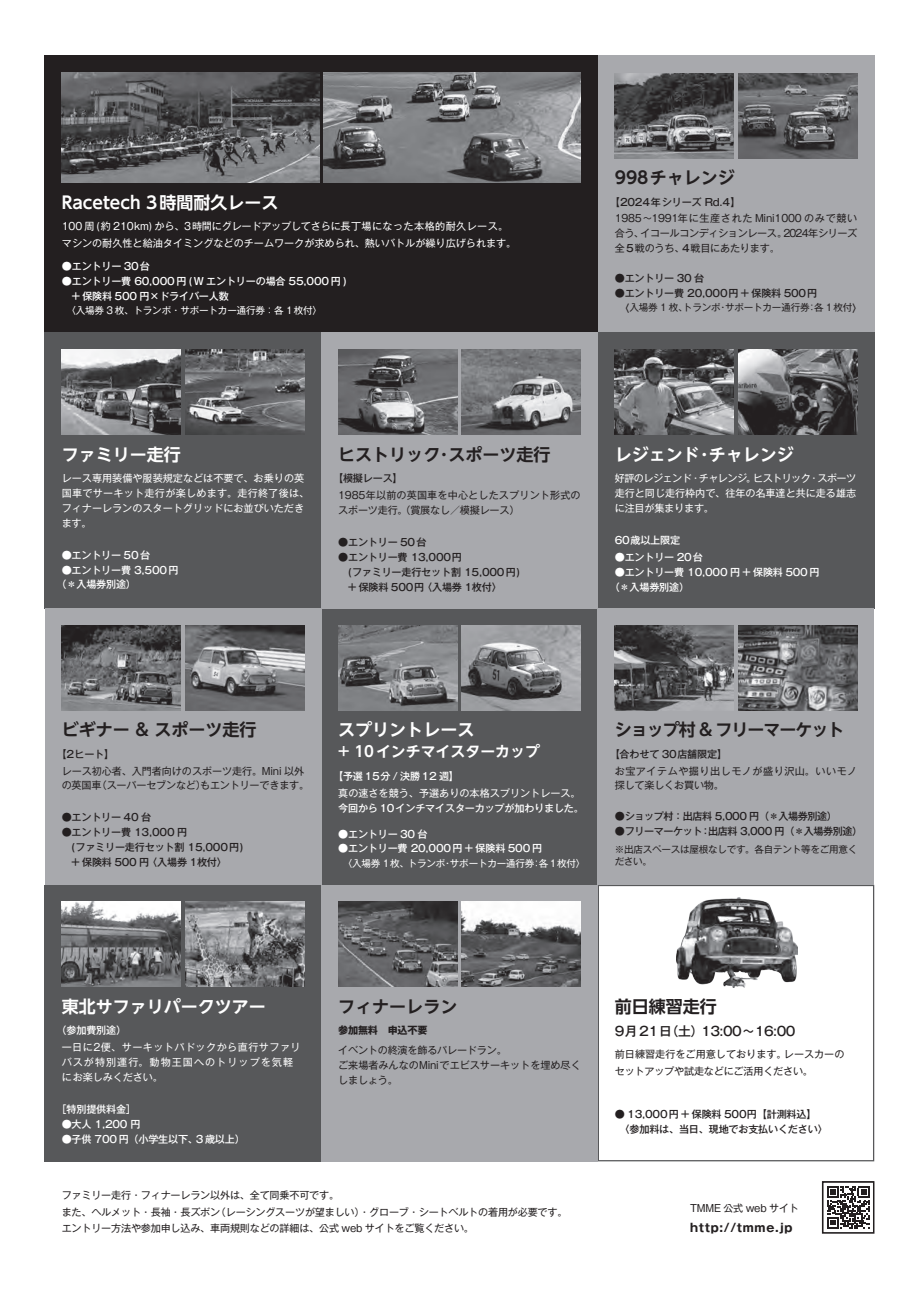
<style>
.page{position:relative;width:919px;height:1289px;background:#fff}
.page>*{position:absolute;margin:0;border:0;box-sizing:border-box;transform-origin:0 0}
.t1{font:700 16.95px "UD Shin Go NT Pro De";color:#fff}
.t2{font:700 16.95px "UD Shin Go NT Pro De";color:#231f20}
.t3{font:700 16.95px "UD Shin Go NT Pro De";letter-spacing:-.06em;color:#231f20}
.t4{font:700 14.85px "UD Shin Go NT Pro De";color:#fff}
.t5{font:500 12.75px "Gothic MB101 Pro";letter-spacing:-.04em;color:#231f20}
.t6{font:700 11.7px "Gothic MB101 Pro";letter-spacing:.06em;color:#231f20}
.t7{font:10.05px/14.9px "Gothic MB101 Pro";letter-spacing:-.02em;color:#231f20}
.t8{font:500 10.05px/14.9px "Gothic MB101 Pro";letter-spacing:-.02em;color:#fff}
.t9{font:10.05px/14.9px "Gothic MB101 Pro";color:#fff}
.t10{font:500 10.05px/14.9px "Gothic MB101 Pro";letter-spacing:-.02em;color:#231f20}
.t11{font:10.05px/14.9px "Gothic MB101 Pro";letter-spacing:.045em;color:#fff}
.t12{font:500 10.05px/14.9px "Gothic MB101 Pro";letter-spacing:-.04em;color:#231f20}
.t13{font:10.05px/14.9px "Gothic MB101 Pro";letter-spacing:.015em;color:#231f20}
.t14{font:10.05px/14.9px "Gothic MB101 Pro";letter-spacing:.05em;color:#231f20}
.t15{font:10.05px "Gothic MB101 Pro";letter-spacing:-.04em;color:#231f20}
.t16{font:10.05px "Gothic MB101 Pro";letter-spacing:-.055em;color:#fff}
.t17{font:700 10.05px "Gothic MB101 Pro";letter-spacing:-.02em;color:#231f20}
.t18{font:9.6px/12.8px "Gothic MB101 Pro";letter-spacing:-.025em;color:#231f20}
.t19{font:9.6px "Gothic MB101 Pro";letter-spacing:-.02em;color:#fff}
.s1{font-weight:500}
.s2{font-weight:500;font-size:10.05px}
.s3{font-weight:300}
</style>
<div class="page">
<div style="left:597px;top:884px;width:277px;height:277px;border:1px solid #57585a"></div>
<div style="left:45px;top:332px;width:276px;height:276px;background:#57585a"></div>
<div style="left:321px;top:608px;width:276px;height:276px;background:#57585a"></div>
<div style="left:45px;top:884px;width:276px;height:277px;background:#57585a"></div>
<div style="left:597px;top:332px;width:277px;height:276px;background:#57585a"></div>
<div style="left:321px;top:332px;width:276px;height:276px;background:#a8a9ad"></div>
<div style="left:597px;top:55px;width:277px;height:277px;background:#a8a9ad"></div>
<div style="left:45px;top:608px;width:276px;height:276px;background:#a8a9ad"></div>
<div style="left:321px;top:884px;width:276px;height:277px;background:#a8a9ad"></div>
<div style="left:597px;top:608px;width:277px;height:276px;background:#a8a9ad"></div>
<div style="left:45px;top:55px;width:552px;height:277px;background:#231f20"></div>
<img style="left:62px;top:72px;width:257px;height:111px">
<img style="left:323px;top:72px;width:257px;height:111px">
<img style="left:185px;top:350px;width:119px;height:85px">
<img style="left:62px;top:350px;width:119px;height:85px">
<img style="left:62px;top:625px;width:119px;height:85px">
<img style="left:185px;top:625px;width:119px;height:85px">
<img style="left:338px;top:625px;width:119px;height:85px">
<img style="left:461px;top:625px;width:119px;height:85px">
<img style="left:62px;top:901px;width:119px;height:85px">
<img style="left:338px;top:350px;width:119px;height:85px">
<img style="left:614px;top:73px;width:120px;height:85px">
<img style="left:461px;top:350px;width:119px;height:85px">
<img style="left:738px;top:73px;width:119px;height:85px">
<img style="left:738px;top:625px;width:119px;height:85px">
<img style="left:614px;top:625px;width:119px;height:85px">
<img style="left:338px;top:901px;width:119px;height:85px">
<img style="left:461px;top:901px;width:119px;height:85px">
<img style="left:614px;top:350px;width:119px;height:85px">
<img style="left:738px;top:350px;width:119px;height:85px">
<img style="left:185px;top:901px;width:119px;height:85px">
<svg style="left:827px;top:1186px;width:42px;height:42px"></svg>
<div style="left:821px;top:1181px;width:53px;height:52px;border:1px solid #231f20"></div>
<img style="left:676px;top:897px;width:121px;height:90px">
<h1 class="t1" style="left:62px;top:188px;width:218px">Racetech 3時間耐久レース</h1>
<p class="t9" style="left:62px;top:216px;width:456px;line-height:16.8px">100 周 約( 210km) から、3時間にグレードアップしてさらに長丁場になった本格的耐久レース。マシンの耐久性と給油タイミングなどのチームワークが求められ、熱いバトルが繰り広げられます。</p>
<p class="t8" style="left:62px;top:258px;width:90px">●エントリー 30 台</p>
<p class="t8" style="left:72px;top:273px;width:276px;text-indent:-10px">●エントリー費 60,000 円 W( エントリーの場合 55,000 円 ( + 保険料 500 円×ドライバー人数</p>
<p class="t19" style="left:62px;top:303px;width:261px">　〈入場券 3 枚、トランポ・サポートカー通行券：各 1 枚付〈</p>
<h1 class="t2" style="left:614px;top:164px;width:121px">998チャレンジ</h1>
<p class="t10" style="left:609px;top:193px;width:132px">【2024年シリーズ Rd.4【</p>
<p class="t7" style="left:614px;top:210px;width:244px;text-align:right">1985～1991年に生産された Mini1000 のみで競い<br>2024年シリーズ</p>
<p class="t7" style="left:614px;top:224px;width:31px">合う、</p>
<p class="t15" style="left:640px;top:225px;width:148px">イコールコンディションレース。</p>
<p class="t7" style="left:614px;top:239px;width:71px">全<span class="s1">5</span>戦のうち、</p>
<p class="t10" style="left:614px;top:269px;width:91px">●エントリー 30 台</p>
<p class="t10" style="left:614px;top:284px;width:204px">●エントリー費 20,000円 + 保険料 500円</p>
<p class="t18" style="left:814px;top:300px;width:50px">各 1 枚付<span class="s2">〈</span></p>
<p class="t7" style="left:682px;top:239px;width:99px"><span class="s1">4</span>戦目にあたります<span class="s3">。</span></p>
<p class="t18" style="left:614px;top:300px;width:74px"><span class="s2">　〈</span>入場券 1 枚、</p>
<p class="t18" style="left:683px;top:300px;width:39px">トランポ</p>
<p class="t18" style="left:725px;top:300px;width:86px">サポートカー通行券</p>
<p class="t18" style="left:807px;top:300px;width:11px">：</p>
<p class="t18" style="left:718px;top:300px;width:11px">・</p>
<h1 class="t1" style="left:62px;top:440px;width:121px">ファミリー走行</h1>
<p class="t9" style="left:62px;top:469px;width:249px">レース専用装備や服装規定などは不要で、お乗りの英国車でサーキット走行が楽しめます。走行終了後は、フィナーレランのスタートグリッドにお並びいただきます。</p>
<p class="t8" style="left:62px;top:546px;width:90px">●エントリー 50 台</p>
<p class="t8" style="left:57px;top:561px;width:123px;text-indent:5px">●エントリー費 3,500円（＊入場券別途(</p>
<h1 class="t2" style="left:338px;top:440px;width:214px">ヒストリック･スポーツ走行</h1>
<p class="t10" style="left:333px;top:469px;width:71px">【模擬レース【</p>
<p class="t13" style="left:338px;top:486px;width:244px">1985年以前の英国車を中心としたスプリント形式のスポーツ走行。（賞展なし／模擬レース(</p>
<p class="t10" style="left:338px;top:534px;width:90px">●エントリー 50 台</p>
<p class="t10" style="left:338px;top:548px;width:125px">●エントリー費 13,000円</p>
<p class="t10" style="left:348px;top:563px;width:173px">(ファミリー走行セット割 15,000円(</p>
<p class="t10" style="left:422px;top:578px;width:81px">〈入場券 1枚付〈</p>
<p class="t10" style="left:348px;top:578px;width:78px">+ 保険料 500円</p>
<h1 class="t1" style="left:614px;top:440px;width:180px">レジェンド･チャレンジ</h1>
<p class="t16" style="left:753px;top:470px;width:105px">ヒストリック･スポーツ</p>
<p class="t9" style="left:614px;top:469px;width:243px">好評のレジェンド･チャレンジ。<br>走行と同じ走行枠内で、往年の名車達と共に走る雄志に注目が集まります。</p>
<p class="t8" style="left:614px;top:532px;width:67px">60歳以上限定</p>
<p class="t8" style="left:614px;top:549px;width:90px">●エントリー 20 台</p>
<p class="t8" style="left:609px;top:564px;width:211px;text-indent:5px">●エントリー費 10,000 円 + 保険料 500 円（＊入場券別途(</p>
<h1 class="t2" style="left:62px;top:715px;width:196px">ビギナー &amp; スポーツ走行</h1>
<p class="t10" style="left:57px;top:745px;width:59px">【2ヒート【</p>
<p class="t7" style="left:97px;top:762px;width:214px;text-indent:-35px">レース初心者、入門者向けのスポーツ走行。Mini 以外（スーパーセブンなどもエントリーできます。</p>
<p class="t7" style="left:196px;top:776px;width:12px">）</p>
<p class="t7" style="left:62px;top:776px;width:41px">の英国車</p>
<p class="t10" style="left:62px;top:808px;width:91px">●エントリー 40 台</p>
<p class="t10" style="left:62px;top:823px;width:127px">●エントリー費 13,000 円</p>
<p class="t10" style="left:72px;top:838px;width:173px">(ファミリー走行セット割 15,000円(</p>
<p class="t10" style="left:147px;top:853px;width:81px">〈入場券 1枚付〈</p>
<p class="t10" style="left:72px;top:853px;width:79px">+ 保険料 500 円</p>
<h1 class="t1" style="left:338px;top:715px;width:138px">スプリントレース</h1>
<h2 class="t4" style="left:338px;top:738px;width:203px">+ 10 インチマイスターカップ</h2>
<p class="t8" style="left:333px;top:767px;width:127px">【予選 15分 / 決勝 12 週【</p>
<p class="t9" style="left:338px;top:784px;width:244px">真の速さを競う、予選ありの本格スプリントレース。</p>
<p class="t8" style="left:338px;top:799px;width:247px">今回から10インチマイスターカップが加わりました。</p>
<p class="t8" style="left:338px;top:825px;width:91px">●エントリー 30 台</p>
<p class="t8" style="left:338px;top:840px;width:205px">●エントリー費 20,000円 + 保険料 500 円</p>
<p class="t19" style="left:539px;top:855px;width:48px">各1枚付〈</p>
<p class="t19" style="left:338px;top:855px;width:109px">　〈入場券 1 枚、トランポ</p>
<p class="t19" style="left:450px;top:855px;width:86px">サポートカー通行券</p>
<p class="t19" style="left:532px;top:855px;width:11px">：</p>
<p class="t19" style="left:443px;top:855px;width:11px">・</p>
<h1 class="t3" style="left:614px;top:715px;width:231px">ショップ村 &amp; フリーマーケット</h1>
<p class="t10" style="left:609px;top:745px;width:119px">【合わせて 30店舗限定【</p>
<p class="t14" style="left:614px;top:762px;width:244px">お宝アイテムや掘り出しモノが盛り沢山。いいモノ探して楽しくお買い物。</p>
<p class="t12" style="left:708px;top:807px;width:156px;text-indent:-93px">●ショップ村：出店料 5,000 円（＊入場券別途(<br>出店料 3,000 円（＊入場券別途(</p>
<p class="t12" style="left:614px;top:822px;width:89px">●フリーマーケット</p>
<p class="t18" style="left:614px;top:841px;width:244px">※出店スペースは屋根なしです。各自テント等をご用意ください。</p>
<p class="t10" style="left:700px;top:822px;width:12px">：</p>
<h1 class="t1" style="left:62px;top:992px;width:206px">東北サファリパークツアー</h1>
<p class="t8" style="left:57px;top:1021px;width:71px">（参加費別途(</p>
<p class="t11" style="left:62px;top:1038px;width:240px">一日に2便、サーキットパドックから直行サファリバスが特別運行。動物王国へのトリップを気軽にお楽しみください。</p>
<p class="t8" style="left:57px;top:1100px;width:81px">［特別提供料金[</p>
<p class="t8" style="left:62px;top:1115px;width:80px">●大人 1,200 円</p>
<p class="t8" style="left:196px;top:1130px;width:51px">3 歳以上(</p>
<p class="t8" style="left:62px;top:1130px;width:138px">●子供 700 円（小学生以下、</p>
<h1 class="t2" style="left:338px;top:992px;width:121px">フィナーレラン</h1>
<p class="t17" style="left:338px;top:1021px;width:91px">参加無料　申込不要</p>
<p class="t7" style="left:338px;top:1041px;width:244px">イベントの終演を飾るパレードラン。<br>ご来場者みんなのMiniでエビスサーキットを埋め尽くしましょう。</p>
<h1 class="t2" style="left:614px;top:992px;width:104px">前日練習走行</h1>
<p class="t5" style="left:701px;top:1021px;width:96px">13:00~ 16:00</p>
<p class="t5" style="left:614px;top:1021px;width:90px">9月 21 （日土(</p>
<p class="t7" style="left:614px;top:1044px;width:200px;line-height:16.8px">前日練習走行をご用意しております。<br>セットアップや試走などにご活用ください。</p>
<p class="t10" style="left:614px;top:1105px;width:214px">● 13,000円 + 保険料 500円【計測料込【　〈参加料は、当日、現地でお支払いください〈</p>
<p class="t7" style="left:783px;top:1045px;width:62px">レースカーの</p>
<p class="t7" style="left:216px;top:1185px;width:353px;line-height:16.8px;text-indent:-154px">ファミリー走行・フィナーレラン以外は、全て同乗不可です。<br>（レーシングスーツが望ましい）・グローブ・シートベルトの着用が必要です。</p>
<p class="t7" style="left:62px;top:1201px;width:414px;line-height:16.8px">また、ヘルメット・長袖・長ズボン<br>エントリー方法や参加申し込み、車両規則などの詳細は、公式 web サイトをご覧ください。</p>
<p class="t7" style="left:690px;top:1199px;width:110px">TMME 公式 web サイト</p>
<p class="t6" style="left:690px;top:1217px;width:104px">http://tmme.jp</p>
</div>
